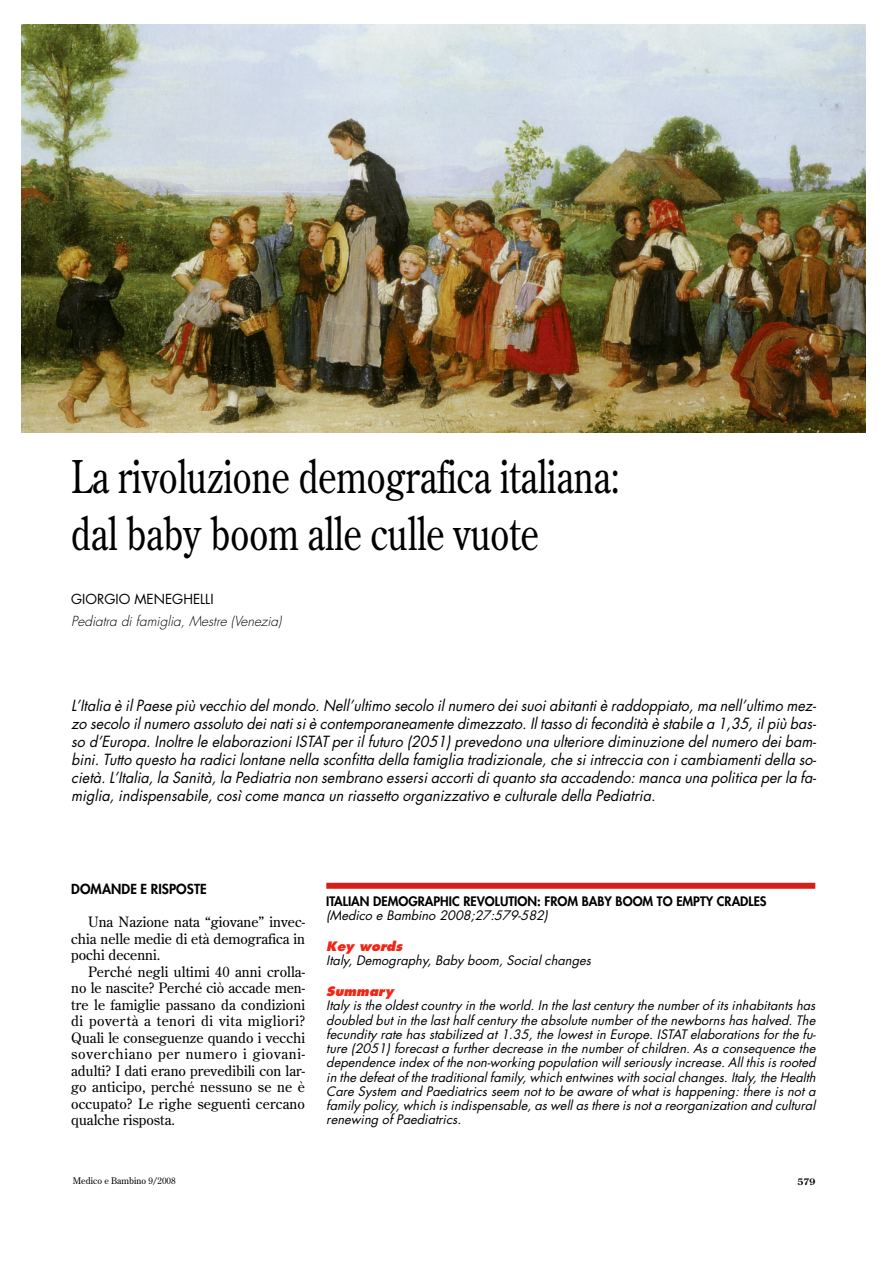
<style>
.page{position:relative;width:891px;height:1262px;background:#fff}
.page>*{position:absolute;margin:0;border:0;box-sizing:border-box;transform-origin:0 0}
.t1{font:45px/56.6px "Century Old Style";color:#000;scale:.8 1}
.t2{font:italic 15px/18px "Futura";letter-spacing:.005em;color:#000;text-align:justify;scale:.95 1}
.t3{font:14.25px/16.5px "Century Old Style";color:#000;text-align:justify}
.t4{font:italic 300 13.5px "Futura";color:#000}
.t5{font:13.5px "Futura";color:#000}
.t6{font:800 13.5px "Futura";letter-spacing:.005em;color:#000}
.t7{font:italic 12.75px/14.2px "Futura";letter-spacing:.005em;color:#000;text-align:justify}
.t8{font:800 12.75px "Futura";color:#000}
.t9{font:italic 800 12.75px "Futura";color:#f32515}
.t10{font:9px "Century Old Style";color:#000}
.t11{font:700 9px "Century Old Style";color:#000}
</style>
<div class="page">
<div style="left:326px;top:882px;width:489px;height:6px;background:#d51f1b"></div>
<img style="left:21px;top:24px;width:845px;height:409px">
<h1 class="t1" style="left:71px;top:452px;width:687px">La rivoluzione demografica italiana: dal baby boom alle culle vuote</h1>
<p class="t5" style="left:71px;top:592px;width:144px">GIORGIO MENEGHELLI</p>
<p class="t4" style="left:71px;top:614px;width:212px">Pediatra di famiglia, Mestre (Venezia)</p>
<p class="t2" style="left:71px;top:698px;width:786px">L’Italia è il Paese più vecchio del mondo. Nell’ultimo secolo il numero dei suoi abitanti è raddoppiato, ma nell’ultimo mez&shy;zo secolo il numero assoluto dei nati si è contemporaneamente dimezzato. Il tasso di fecondità è stabile a 1,35, il più bas&shy;so d’Europa. Inoltre le elaborazioni ISTAT per il futuro (2051) prevedono una ulteriore diminuzione del numero dei bam&shy;bini. Tutto questo ha radici lontane nella sconfitta della famiglia tradizionale, che si intreccia con i cambiamenti della so&shy;cietà. L’Italia, la Sanità, la Pediatria non sembrano essersi accorti di quanto sta accadendo: manca una politica per la fa&shy;miglia, indispensabile, così come manca un riassetto organizzativo e culturale della Pediatria.</p>
<p class="t6" style="left:71px;top:882px;width:137px">DOMANDE E RISPOSTE</p>
<p class="t3" style="left:71px;top:914px;width:235px;text-indent:17px">Una Nazione nata “giovane” invec&shy;chia nelle medie di età demografica in pochi decenni.</p>
<p class="t3" style="left:71px;top:964px;width:235px;text-indent:17px">Perché negli ultimi 40 anni crolla&shy;no le nascite? Perché ciò accade men&shy;tre le famiglie passano da condizioni di povertà a tenori di vita migliori?<br>Quali le conseguenze quando i vecchi soverchiano per numero i giovani&shy;adulti? I dati erano prevedibili con lar&shy;go anticipo, perché nessuno se ne è occupato? Le righe seguenti cercano qualche risposta.</p>
<p class="t8" style="left:326px;top:895px;width:442px">ITALIAN DEMOGRAPHIC REVOLUTION: FROM BABY BOOM TO EMPTY CRADLES</p>
<p class="t7" style="left:326px;top:909px;width:223px">(Medico e Bambino 2008;27:579-582)</p>
<p class="t9" style="left:326px;top:940px;width:77px">Key words</p>
<p class="t7" style="left:326px;top:954px;width:266px">Italy, Demography, Baby boom, Social changes</p>
<p class="t9" style="left:326px;top:985px;width:69px">Summary</p>
<p class="t7" style="left:326px;top:999px;width:491px">Italy is the oldest country in the world. In the last century the number of its inhabitants has doubled but in the last half century the absolute number of the newborns has halved. The fecundity rate has stabilized at 1.35, the lowest in Europe. ISTAT elaborations for the fu&shy;ture (2051) forecast a further decrease in the number of children. As a consequence the dependence index of the non-working population will seriously increase. All this is rooted in the defeat of the traditional family, which entwines with social changes. Italy, the Health Care System and Paediatrics seem not to be aware of what is happening: there is not a family policy, which is indispensable, as well as there is not a reorganization and cultural renewing of Paediatrics.</p>
<p class="t10" style="left:73px;top:1176px;width:104px">Medico e Bambino 9/2008</p>
<p class="t11" style="left:798px;top:1178px;width:19px">579</p>
</div>
